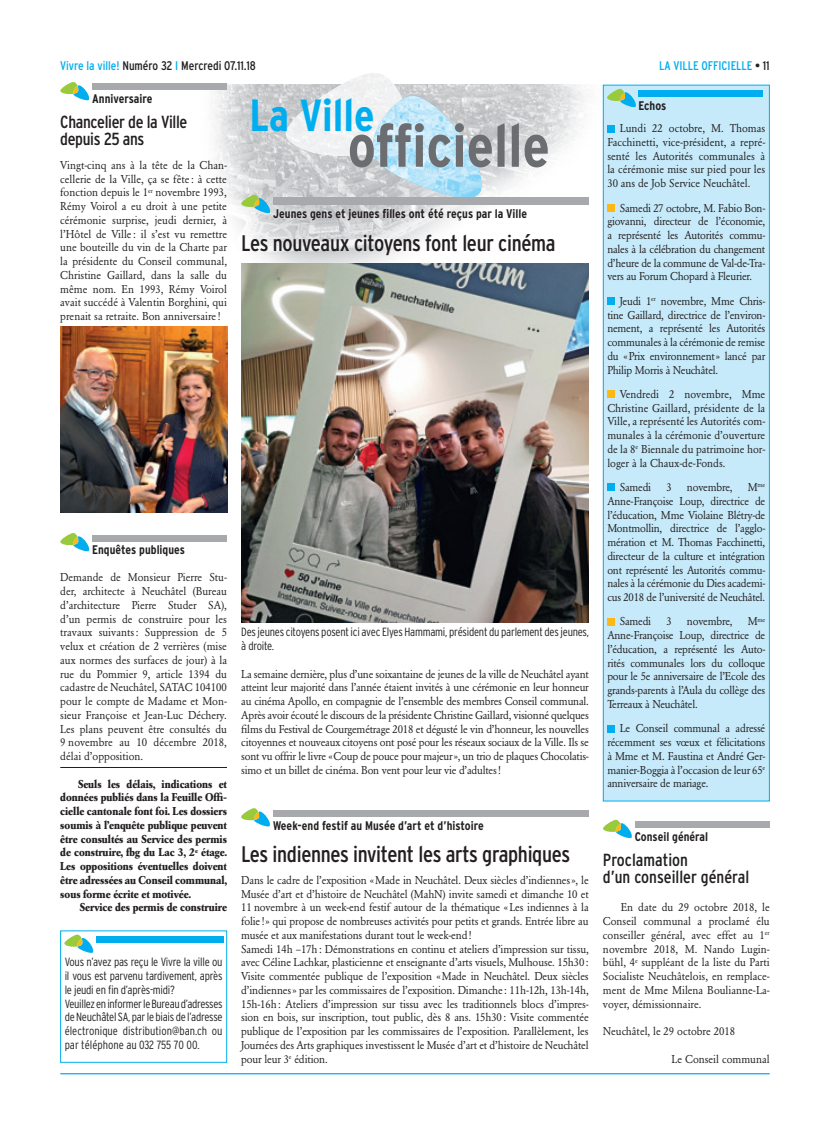
<style>
.page{position:relative;width:830px;height:1134px;background:#fff}
.page>*{position:absolute;margin:0;border:0;box-sizing:border-box;transform-origin:0 0}
.t1{font:700 condensed 60px "Interstate";color:#6c6d70}
.t2{font:700 condensed 45px "Interstate";color:#00aeef}
.t3{font:condensed 22.5px "Interstate";letter-spacing:-.015em;color:#231f20}
.t4{font:condensed 17.5px/17.5px "Interstate";letter-spacing:-.015em;color:#231f20}
.t5{font:700 condensed 12.5px "Interstate";color:#231f20}
.t6{font:condensed 12.5px "Interstate";color:#231f20}
.t7{font:condensed 12.5px "Interstate";color:#00aeef}
.t8{font:300 condensed 11.88px/13.8px "Interstate";letter-spacing:-.02em;color:#231f20}
.t9{font:11.25px/13.8px "Garamond BE";letter-spacing:-.01em;color:#231f20;text-align:justify;scale:.95 1}
.t10{font:700 11.25px/13.8px "Garamond BE";color:#231f20;text-align:justify;scale:.95 1}
.t11{font:6.5px "Garamond BE";color:#231f20;scale:.95 1}
.s1{color:#00aeef}
.s2{color:#231f20}
.s3{font-size:11.25px}
</style>
<div class="page">
<hr style="left:60px;top:1073px;width:709px;height:1px;background:#00aeef">
<img style="left:211px;top:85px;width:378px;height:196px">
<hr style="left:60px;top:767px;width:167px;height:1px;background:#231f20">
<div style="left:92px;top:535px;width:135px;height:6px;background:#a8a9ad"></div>
<svg style="left:60px;top:533px;width:29px;height:18px"></svg>
<div style="left:60px;top:930px;width:167px;height:132px;border:1px solid #00aeef"></div>
<div style="left:96px;top:936px;width:127px;height:6px;background:#00aeef"></div>
<svg style="left:64px;top:934px;width:29px;height:19px"></svg>
<div style="left:634px;top:822px;width:135px;height:6px;background:#a8a9ad"></div>
<svg style="left:603px;top:820px;width:28px;height:18px"></svg>
<div style="left:603px;top:85px;width:166px;height:716px;background:#c6eafa"></div>
<div style="left:607px;top:125px;width:7px;height:7px;background:#00aeef"></div>
<div style="left:607px;top:204px;width:7px;height:8px;background:#fcb814"></div>
<div style="left:607px;top:297px;width:7px;height:8px;background:#00aeef"></div>
<div style="left:607px;top:390px;width:7px;height:8px;background:#fcb814"></div>
<div style="left:607px;top:484px;width:7px;height:7px;background:#00aeef"></div>
<div style="left:607px;top:618px;width:7px;height:7px;background:#fcb814"></div>
<div style="left:607px;top:725px;width:7px;height:7px;background:#00aeef"></div>
<div style="left:602px;top:85px;width:167px;height:716px;border:1px solid #00aeef"></div>
<div style="left:638px;top:91px;width:124px;height:6px;background:#00aeef"></div>
<svg style="left:607px;top:89px;width:28px;height:18px"></svg>
<div style="left:273px;top:197px;width:315px;height:8px;background:#a8a9ad"></div>
<svg style="left:241px;top:73px;width:241px;height:140px"></svg>
<img style="left:241px;top:263px;width:347px;height:360px">
<div style="left:273px;top:810px;width:315px;height:7px;background:#a8a9ad"></div>
<svg style="left:241px;top:808px;width:29px;height:18px"></svg>
<div style="left:92px;top:84px;width:135px;height:6px;background:#a8a9ad"></div>
<svg style="left:60px;top:82px;width:29px;height:18px"></svg>
<img style="left:60px;top:327px;width:167px;height:186px">
<p class="t6" style="left:60px;top:59px;width:197px"><span class="s1">Vivre la ville!</span> Numéro 32 <span class="s1">I</span> Mercredi 07.11.18</p>
<p class="t7" style="left:659px;top:59px;width:112px">LA VILLE OFFICIELLE <span class="s2">• 11</span></p>
<h2 class="t2" style="left:249px;top:90px;width:127px">La Ville</h2>
<p class="t5" style="left:92px;top:91px;width:62px">Anniversaire</p>
<p class="t5" style="left:638px;top:98px;width:29px">Echos</p>
<h3 class="t4" style="left:60px;top:113px;width:128px">Chancelier de la Ville depuis 25 ans</h3>
<p class="t9" style="left:60px;top:158px;width:177px">Vingt-cinq ans à la tête de la Chan&shy;cellerie de la Ville, ça se fête : à cette fonction depuis le 1<sup>er</sup> novembre 1993, Rémy Voirol a eu droit à une petite cérémonie surprise, jeudi dernier, à l’Hôtel de Ville : il s’est vu remettre une bouteille du vin de la Charte par la présidente du Conseil communal, Christine Gaillard, dans la salle du même nom. En 1993, Rémy Voirol avait succédé à Valentin Borghini, qui prenait sa retraite. Bon anniversaire !</p>
<h1 class="t1" style="left:347px;top:112px;width:203px">officielle</h1>
<p class="t9" style="left:607px;top:122px;width:168px;text-indent:12px">Lundi 22 octobre, M. Thomas Facchinetti, vice-président, a repré&shy;senté les Autorités communales à la cérémonie mise sur pied pour les 30 ans de Job Service Neuchâtel.</p>
<p class="t9" style="left:607px;top:201px;width:168px;text-indent:12px">Samedi 27 octobre, M. Fabio Bon&shy;giovanni, directeur de l’économie, a représenté les Autorités commu&shy;nales à la célébration du changement d’heure de la commune de Val-de-Tra&shy;vers au Forum Chopard à Fleurier.</p>
<p class="t9" style="left:607px;top:294px;width:168px;text-indent:12px">Jeudi 1<sup>er</sup> novembre, Mme Chris&shy;tine Gaillard, directrice de l’environ&shy;nement, a représenté les Autorités communales à la cérémonie de remise du «Prix environnement» lancé par Philip Morris à Neuchâtel.</p>
<p class="t9" style="left:607px;top:387px;width:168px;text-indent:12px">Vendredi 2 novembre, Mme Christine Gaillard, présidente de la Ville, a représenté les Autorités com&shy;munales à la cérémonie d’ouverture de la 8<sup>e</sup> Biennale du patrimoine hor&shy;loger à la Chaux-de-Fonds.</p>
<p class="t9" style="left:619px;top:480px;width:35px">Samedi</p>
<p class="t9" style="left:666px;top:480px;width:7px">3</p>
<p class="t9" style="left:686px;top:480px;width:49px">novembre,</p>
<p class="t11" style="left:747px;top:481px;width:20px"><span class="s3">M</span>me</p>
<p class="t9" style="left:607px;top:494px;width:168px">Anne-Françoise Loup, directrice de l’éducation, Mme Violaine Blétry-de Montmollin, directrice de l’agglo&shy;mération et M. Thomas Facchinetti, directeur de la culture et intégration ont représenté les Autorités commu&shy;nales à la cérémonie du Dies academi&shy;cus 2018 de l’université de Neuchâtel.</p>
<p class="t9" style="left:619px;top:615px;width:35px">Samedi</p>
<p class="t9" style="left:666px;top:615px;width:7px">3</p>
<p class="t9" style="left:686px;top:615px;width:49px">novembre,</p>
<p class="t11" style="left:747px;top:616px;width:20px"><span class="s3">M</span>me</p>
<p class="t9" style="left:607px;top:628px;width:168px">Anne-Françoise Loup, directrice de l’éducation, a représenté les Auto&shy;rités communales lors du colloque pour le 5e anniversaire de l’Ecole des grands-parents à l’Aula du collège des Terreaux à Neuchâtel.</p>
<p class="t9" style="left:607px;top:722px;width:168px;text-indent:12px">Le Conseil communal a adressé récemment ses vœux et félicitations à Mme et M. Faustina et André Ger&shy;manier-Boggia à l’occasion de leur 65<sup>e </sup>anniversaire de mariage.</p>
<p class="t5" style="left:273px;top:206px;width:255px">Jeunes gens et jeunes filles ont été reçus par la Ville</p>
<h3 class="t3" style="left:241px;top:231px;width:316px">Les nouveaux citoyens font leur cinéma</h3>
<p class="t5" style="left:92px;top:542px;width:94px">Enquêtes publiques</p>
<p class="t9" style="left:60px;top:571px;width:177px">Demande de Monsieur Pierre Stu&shy;der, architecte à Neuchâtel (Bureau d’architecture Pierre Studer SA), d’un permis de construire pour les travaux suivants: Suppression de 5 velux et création de 2 verrières (mise aux normes des surfaces de jour) à la rue du Pommier 9, article 1394 du cadastre de Neuchâtel, SATAC 104100 pour le compte de Madame et Mon&shy;sieur Françoise et Jean-Luc Déchery.<br>Les plans peuvent être consultés du 9 novembre au 10 décembre 2018, délai d’opposition.</p>
<p class="t10" style="left:60px;top:777px;width:177px;text-indent:18px">Seuls les délais, indications et données publiés dans la Feuille Offi&shy;cielle cantonale font foi. Les dossiers soumis à l’enquête publique peuvent être consultés au Service des permis de construire, fbg du Lac 3, 2<sup>e</sup> étage.<br>Les oppositions éventuelles doivent être adressées au Conseil communal, sous forme écrite et motivée.</p>
<p class="t10" style="left:80px;top:901px;width:156px">Service des permis de construire</p>
<p class="t8" style="left:241px;top:625px;width:349px">Des jeunes citoyens posent ici avec Elyes Hammami, président du parlement des jeunes, à droite.</p>
<p class="t9" style="left:241px;top:667px;width:367px">La semaine dernière, plus d’une soixantaine de jeunes de la ville de Neuchâtel ayant atteint leur majorité dans l’année étaient invités à une cérémonie en leur honneur au cinéma Apollo, en compagnie de l’ensemble des membres Conseil communal.<br>Après avoir écouté le discours de la présidente Christine Gaillard, visionné quelques films du Festival de Courgemétrage 2018 et dégusté le vin d’honneur, les nouvelles citoyennes et nouveaux citoyens ont posé pour les réseaux sociaux de la Ville. Ils se sont vu offrir le livre «Coup de pouce pour majeur», un trio de plaques Chocolatis&shy;simo et un billet de cinéma. Bon vent pour leur vie d’adultes!</p>
<p class="t5" style="left:273px;top:819px;width:212px">Week-end festif au Musée d’art et d’histoire</p>
<p class="t5" style="left:634px;top:829px;width:75px">Conseil général</p>
<h3 class="t3" style="left:241px;top:841px;width:330px">Les indiennes invitent les arts graphiques</h3>
<p class="t9" style="left:241px;top:873px;width:367px;text-align:left">Dans le cadre de l’exposition «Made in Neuchâtel. Deux siècles d’indiennes», le Musée d’art et d’histoire de Neuchâtel (MahN) invite samedi et dimanche 10 et 11 novembre à un week-end festif autour de la thématique «Les indiennes à la folie!» qui propose de nombreuses activités pour petits et grands. Entrée libre au musée et aux manifestations durant tout le week-end!<br>Samedi 14h –17h: Démonstrations en continu et ateliers d’impression sur tissu, avec Céline Lachkar, plasticienne et enseignante d’arts visuels, Mulhouse. 15h30:<br>Visite commentée publique de l’exposition «Made in Neuchâtel. Deux siècles d’indiennes» par les commissaires de l’exposition. Dimanche: 11h-12h, 13h-14h, 15h-16h: Ateliers d’impression sur tissu avec les traditionnels blocs d’impres&shy;sion en bois, sur inscription, tout public, dès 8 ans. 15h30: Visite commentée publique de l’exposition par les commissaires de l’exposition. Parallèlement, les Journées des Arts graphiques investissent le Musée d’art et d’histoire de Neuchâtel pour leur 3<sup>e</sup> édition.</p>
<h3 class="t4" style="left:602px;top:851px;width:148px">Proclamation<br>d’un conseiller général</h3>
<p class="t9" style="left:602px;top:901px;width:177px;text-indent:18px">En date du 29 octobre 2018, le Conseil communal a proclamé élu conseiller général, avec effet au 1<sup>er </sup>novembre 2018, M. Nando Lugin&shy;bühl, 4<sup>e</sup> suppléant de la liste du Parti Socialiste Neuchâtelois, en remplace&shy;ment de Mme Milena Boulianne-La&shy;voyer, démissionnaire.</p>
<p class="t9" style="left:602px;top:1024px;width:140px">Neuchâtel, le 29 octobre 2018</p>
<p class="t9" style="left:671px;top:1052px;width:105px">Le Conseil communal</p>
<p class="t8" style="left:65px;top:955px;width:159px">Vous n’avez pas reçu le Vivre la ville ou il vous est parvenu tardivement, après le jeudi en fin d’après-midi?<br>Veuillez en informer le Bureau d’adresses de Neuchâtel SA, par le biais de l’adresse électronique distribution@ban.ch ou par téléphone au 032 755 70 00.</p>
</div>
